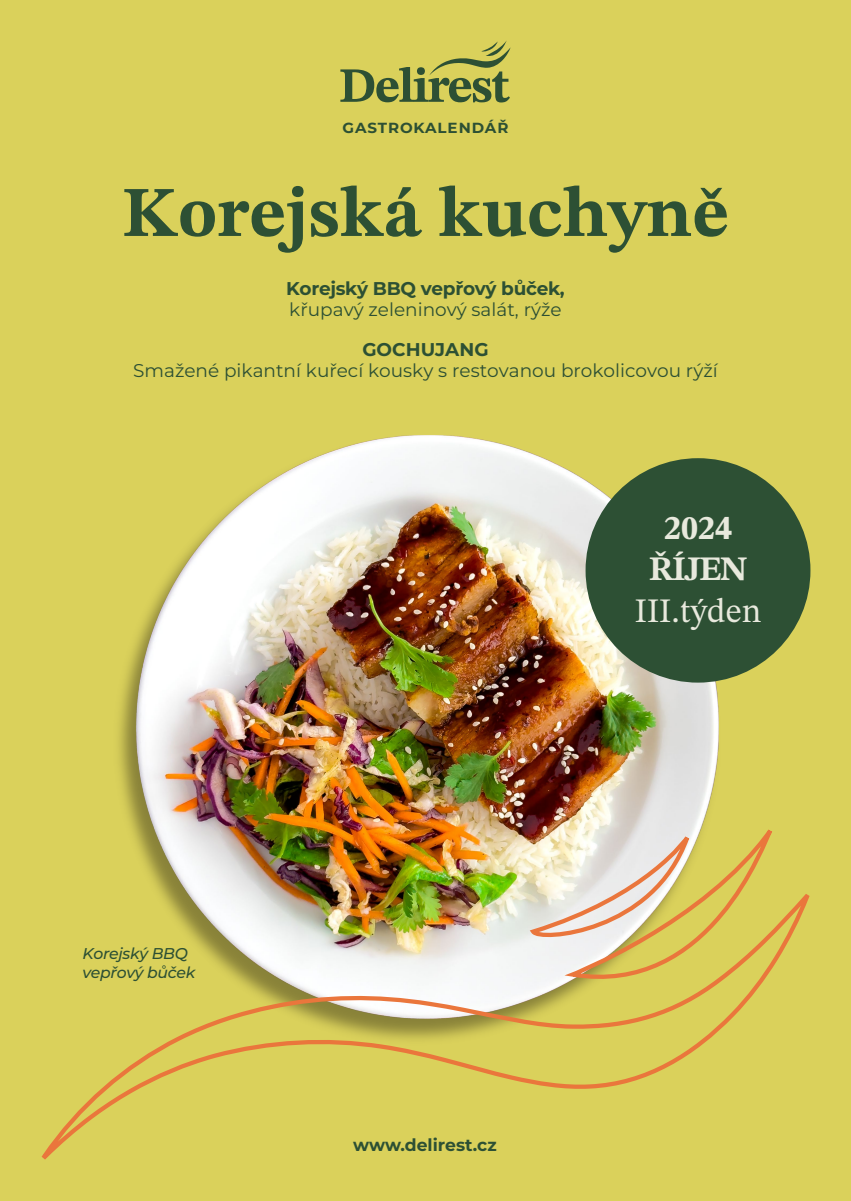
<style>
.page{position:relative;width:851px;height:1201px;background:#fff}
.page>*{position:absolute;margin:0;border:0;box-sizing:border-box;transform-origin:0 0}
.t1{font:71.3px "STIX Two Text";color:#2d5034}
.t2{font:34.2px/41.3px "STIX Two Text";color:#e8e9dd;text-align:center}
.t3{font:18.45px "Montserrat";color:#2d5034}
.t4{font:700 18.45px "Montserrat";letter-spacing:-.015em;color:#2d5034}
.t5{font:700 17.1px "Montserrat";color:#2d5034}
.t6{font:italic 500 15.6px/18.7px "Montserrat";letter-spacing:-.02em;color:#2d5034}
.t7{font:700 14.6px "Montserrat";letter-spacing:.06em;color:#2d5034}
</style>
<div class="page">
<div style="left:0;top:0;width:850px;height:1200px;background:#dad15b"></div>
<img style="left:119px;top:435px;width:619px;height:389px">
<div style="left:585px;top:458px;width:225px;height:224px;background:#2d5034;border-radius:50%"></div>
<svg style="left:41px;top:824px;width:769px;height:336px"></svg>
<svg style="left:340px;top:41px;width:170px;height:61px"></svg>
<p class="t7" style="left:342px;top:118px;width:167px">GASTROKALENDÁŘ</p>
<h1 class="t1" style="left:122px;top:161px;width:608px">Korejská kuchyně</h1>
<p class="t4" style="left:286px;top:276px;width:280px">Korejský BBQ vepřový bůček,</p>
<p class="t3" style="left:289px;top:297px;width:274px">křupavý zeleninový salát, rýže</p>
<p class="t4" style="left:362px;top:337px;width:128px">GOCHUJANG</p>
<p class="t3" style="left:133px;top:358px;width:586px">Smažené pikantní kuřecí kousky s restovanou brokolicovou rýží</p>
<p class="t6" style="left:82px;top:943px;width:114px">Korejský BBQ vepřový bůček</p>
<h2 class="t2" style="left:634px;top:506px;width:128px">2024<br>ŘÍJEN<br>III.týden</h2>
<p class="t5" style="left:353px;top:1133px;width:145px">www.delirest.cz</p>
</div>
